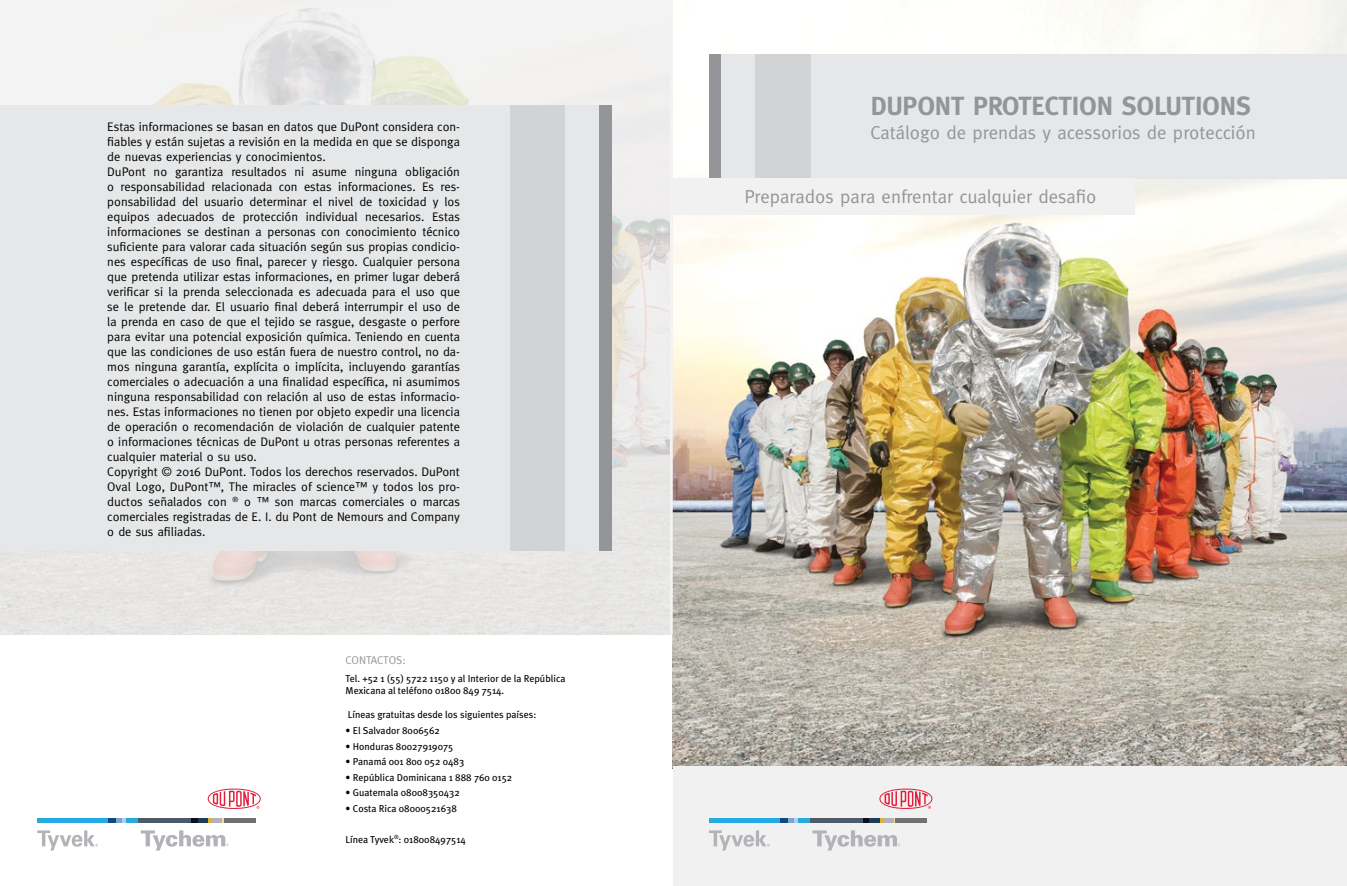
<style>
.page{position:relative;width:1347px;height:886px;background:#fff}
.page>*{position:absolute;margin:0;border:0;box-sizing:border-box;transform-origin:0 0}
.t1{font:700 26.25px "Meta";color:#939598}
.t2{font:18.75px "Meta";color:#939598}
.t3{font:12.5px/15px "Meta";color:#000}
.t4{font:11.25px "Meta";color:#939598}
.t5{font:10px/12px "Meta Plus";color:#000}
</style>
<div class="page">
<img style="left:673px;top:0;width:673px;height:766px">
<div style="left:719px;top:54px;width:92px;height:124px;background:#d1d3d4"></div>
<div style="left:709px;top:54px;width:14px;height:124px;background:#939598"></div>
<div style="left:721px;top:54px;width:34px;height:124px;background:#e6e7e8"></div>
<div style="left:811px;top:54px;width:535px;height:124px;background:#e6e7e8"></div>
<div style="left:652px;top:178px;width:482px;height:36px;background:#f1f1f2"></div>
<div style="left:673px;top:766px;width:673px;height:120px;background:#f1f1f2"></div>
<hr style="left:810px;top:818px;width:53px;height:4px;background:#4d5b68">
<svg style="left:863px;top:818px;width:6px;height:4px"></svg>
<hr style="left:869px;top:818px;width:11px;height:4px;background:#1e3b59">
<svg style="left:880px;top:818px;width:4px;height:4px"></svg>
<hr style="left:884px;top:818px;width:10px;height:4px;background:#b2b2b7">
<hr style="left:895px;top:818px;width:32px;height:4px;background:#727075">
<svg style="left:879px;top:788px;width:53px;height:21px"></svg>
<hr style="left:709px;top:818px;width:71px;height:4px;background:#24abe2">
<svg style="left:780px;top:818px;width:18px;height:4px"></svg>
<hr style="left:798px;top:818px;width:12px;height:4px;background:#24abe2">
<svg style="left:709px;top:830px;width:60px;height:20px"></svg>
<svg style="left:812px;top:830px;width:88px;height:20px"></svg>
<svg style="left:0;top:0;width:673px;height:634px;fill:#ecebe9"></svg>
<div style="left:509px;top:105px;width:92px;height:445px;background:#d1d3d4"></div>
<div style="left:597px;top:105px;width:14px;height:445px;background:#939598"></div>
<div style="left:565px;top:105px;width:34px;height:445px;background:#e6e7e8"></div>
<div style="left:0;top:105px;width:509px;height:445px;background:#e6e7e8"></div>
<hr style="left:138px;top:818px;width:53px;height:4px;background:#4d5b68">
<svg style="left:191px;top:818px;width:7px;height:4px"></svg>
<hr style="left:198px;top:818px;width:10px;height:4px;background:#1e3b59">
<svg style="left:208px;top:818px;width:16px;height:4px"></svg>
<hr style="left:224px;top:818px;width:31px;height:4px;background:#727075">
<svg style="left:208px;top:788px;width:53px;height:21px"></svg>
<hr style="left:37px;top:818px;width:71px;height:4px;background:#24abe2">
<svg style="left:108px;top:818px;width:18px;height:4px"></svg>
<hr style="left:126px;top:818px;width:12px;height:4px;background:#24abe2">
<svg style="left:37px;top:830px;width:61px;height:20px"></svg>
<svg style="left:141px;top:830px;width:88px;height:20px"></svg>
<p class="t3" style="left:107px;top:119px;width:354px">Estas informaciones se basan en datos que DuPont considera con&shy;fiables y están sujetas a revisión en la medida en que se disponga de nuevas experiencias y conocimientos.<br>DuPont no garantiza resultados ni asume ninguna obligación o responsabilidad relacionada con estas informaciones. Es res&shy;ponsabilidad del usuario determinar el nivel de toxicidad y los equipos adecuados de protección individual necesarios. Estas informaciones se destinan a personas con conocimiento técnico suficiente para valorar cada situación según sus propias condicio&shy;nes específicas de uso final, parecer y riesgo. Cualquier persona que pretenda utilizar estas informaciones, en primer lugar deberá verificar si la prenda seleccionada es adecuada para el uso que se le pretende dar. El usuario final deberá interrumpir el uso de la prenda en caso de que el tejido se rasgue, desgaste o perfore para evitar una potencial exposición química. Teniendo en cuenta que las condiciones de uso están fuera de nuestro control, no da&shy;mos ninguna garantía, explícita o implícita, incluyendo garantías comerciales o adecuación a una finalidad específica, ni asumimos ninguna responsabilidad con relación al uso de estas informacio&shy;nes. Estas informaciones no tienen por objeto expedir una licencia de operación o recomendación de violación de cualquier patente o informaciones técnicas de DuPont u otras personas referentes a cualquier material o su uso.<br>Copyright © 2016 DuPont. Todos los derechos reservados. DuPont Oval Logo, DuPont™, The miracles of science™ y todos los pro&shy;ductos señalados con <sup>®</sup> o ™ son marcas comerciales o marcas comerciales registradas de E. I. du Pont de Nemours and Company o de sus afiliadas.</p>
<p class="t4" style="left:345px;top:654px;width:62px">CONTACTOS:</p>
<p class="t5" style="left:345px;top:673px;width:221px">Tel. +52 1 (55) 5722 1150 y al Interior de la República<br>Mexicana al teléfono 01800 849 7514.</p>
<p class="t5" style="left:348px;top:709px;width:190px">Líneas gratuitas desde los siguientes países:</p>
<p class="t5" style="left:345px;top:724px;width:96px">• El Salvador 8006562</p>
<p class="t5" style="left:345px;top:740px;width:109px">• Honduras 80027919075</p>
<p class="t5" style="left:345px;top:755px;width:120px">• Panamá 001 800 052 0483</p>
<p class="t5" style="left:345px;top:771px;width:168px">• República Dominicana 1 888 760 0152</p>
<p class="t5" style="left:345px;top:786px;width:116px">• Guatemala 08008350432</p>
<p class="t5" style="left:345px;top:802px;width:113px">• Costa Rica 08000521638</p>
<p class="t5" style="left:345px;top:833px;width:122px">Línea Tyvek<sup>®</sup>: 018008497514</p>
<h1 class="t1" style="left:870px;top:90px;width:382px">DUPONT PROTECTION SOLUTIONS</h1>
<h2 class="t2" style="left:870px;top:122px;width:387px">Catálogo de prendas y acessorios de protección</h2>
<h2 class="t2" style="left:744px;top:186px;width:354px">Preparados para enfrentar cualquier desafio</h2>
</div>
